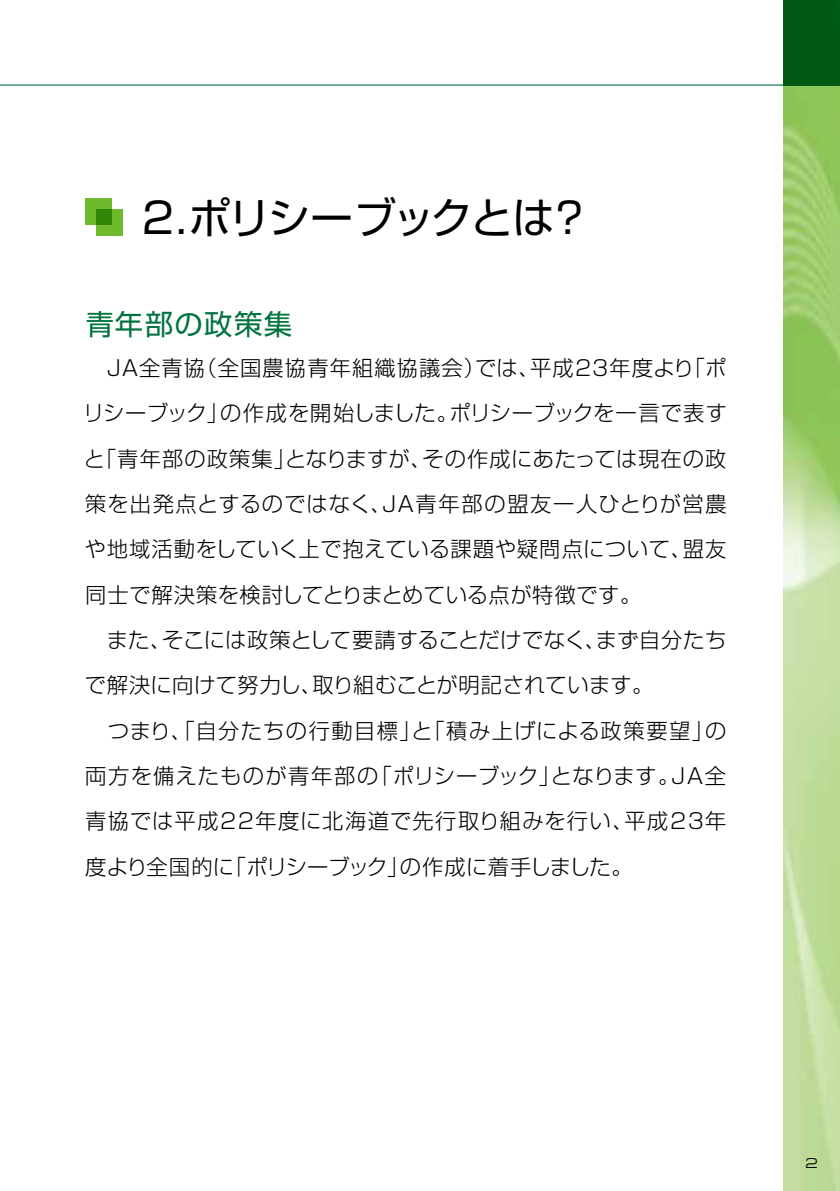
<style>
.page{position:relative;width:840px;height:1191px;background:#fff}
.page>*{position:absolute;margin:0;border:0;box-sizing:border-box;transform-origin:0 0}
.t1{font:42.6px "Shin Go Pro";letter-spacing:-.055em;color:#000}
.t2{font:28.4px "Shin Go Pro";letter-spacing:.05em;color:#00743f}
.t3{font:300 21.2px/45.4px "Shin Go Pro";letter-spacing:.035em;color:#000}
.t4{font:14.2px "Minima Expanded S Si Expanded";color:#000}
</style>
<div class="page">
<hr style="left:0;top:84px;width:839px;height:2px;background:#00743f">
<img style="left:782px;top:85px;width:57px;height:1106px">
<div style="left:782px;top:0;width:57px;height:85px;background:#005915"></div>
<div style="left:85px;top:198px;width:26px;height:26px;background:#6fba2c"></div>
<svg style="left:96px;top:209px;width:26px;height:26px"></svg>
<h1 class="t1" style="left:137px;top:183px;width:455px">２．ポリシーブックとは？</h1>
<h2 class="t2" style="left:85px;top:301px;width:208px">青年部の政策集</h2>
<p class="t3" style="left:83px;top:342px;width:645px">　ＪＡ全青協（全国農協青年組織協議会）では、平成23年度より「ポリシーブック」の作成を開始しました。ポリシーブックを一言で表すと「青年部の政策集」となりますが、その作成にあたっては現在の政策を出発点とするのではなく、ＪＡ青年部の盟友一人ひとりが営農や地域活動をしていく上で抱えている課題や疑問点について、盟友同士で解決策を検討してとりまとめている点が特徴です。<br>　また、そこには政策として要請することだけでなく、まず自分たちで解決に向けて努力し、取り組むことが明記されています。<br>　つまり、「自分たちの行動目標」と「積み上げによる政策要望」の両方を備えたものが青年部の「ポリシーブック」となります。ＪＡ全青協では平成22年度に北海道で先行取り組みを行い、平成23年度より全国的に「ポリシーブック」の作成に着手しました。</p>
<p class="t4" style="left:805px;top:1155px;width:14px">2</p>
</div>
